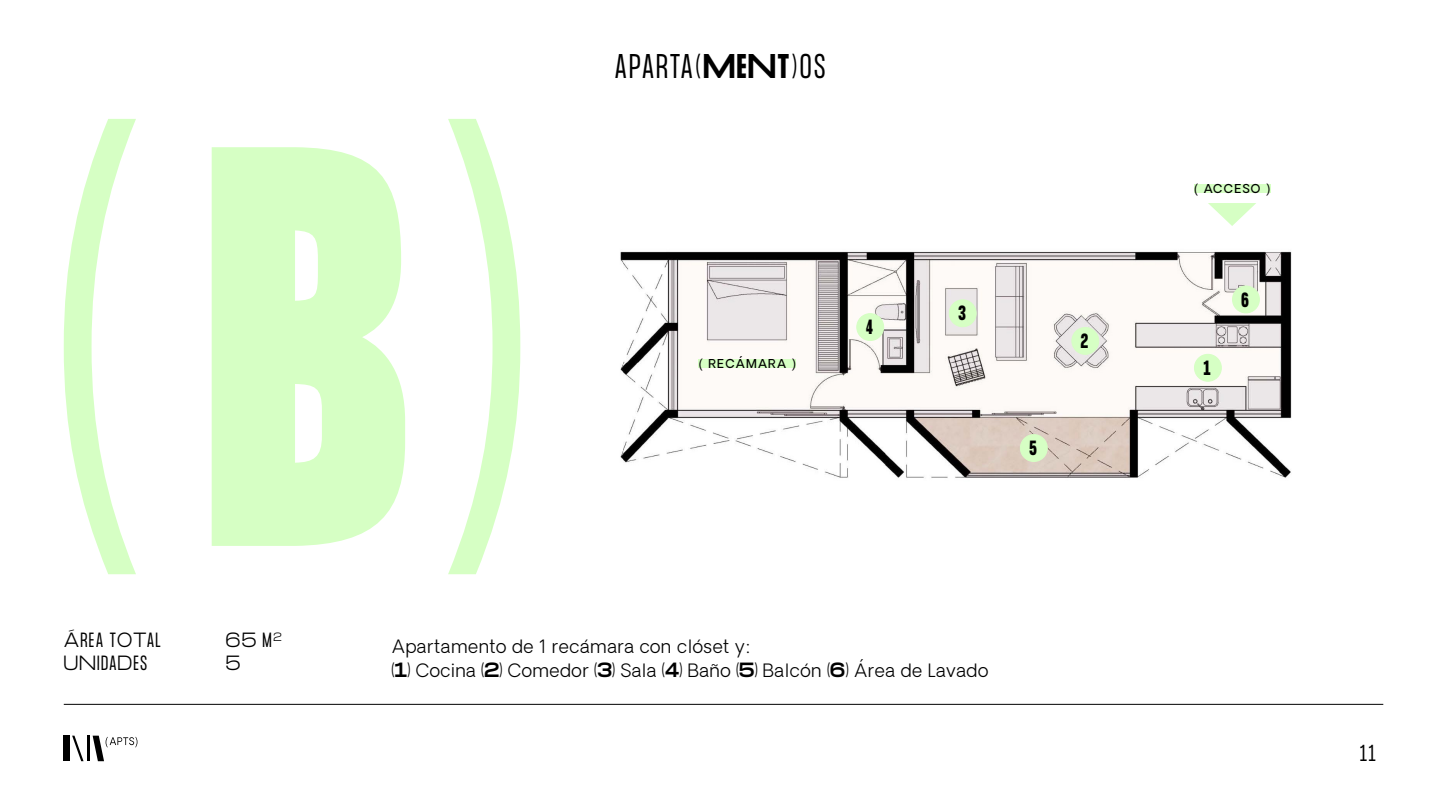
<style>
.page{position:relative;width:1440px;height:810px;background:#fff}
.page>*{position:absolute;margin:0;border:0;box-sizing:border-box;transform-origin:0 0}
.t1{font:300 555.22px "Formula Condensed";color:#d6ffc4}
.t2{font:300 30px "Formula Condensed";color:#000}
.t3{font:300 20.25px "Formula Condensed";color:#000}
.t4{font:300 18px/24px "Oakes Grotesk";letter-spacing:.03em;color:#000}
.t5{font:300 18px "Formula Condensed";letter-spacing:.08em;color:#000}
.t6{font:700 18px "Formula Condensed";color:#000}
.t7{font:500 12px "Oakes Grotesk";letter-spacing:.09em;color:#000}
.s1{font-weight:900;font-size:498.38px}
.s2{font-weight:700}
.s3{font-family:"Formula Condensed";font-weight:700}
</style>
<div class="page">
<svg style="left:72px;top:736px;width:12px;height:25px"></svg>
<hr style="left:87px;top:736px;width:2px;height:25px;background:#000">
<svg style="left:93px;top:736px;width:44px;height:25px"></svg>
<div style="left:64px;top:736px;width:6px;height:25px;background:#000"></div>
<img style="left:620px;top:251px;width:672px;height:227px">
<svg style="left:1208px;top:203px;width:48px;height:23px"></svg>
<hr style="left:64px;top:704px;width:1319px;height:1px;background:#000">
<div style="left:1194px;top:184px;width:76px;height:9px;background:#d6ffc4"></div>
<div style="left:1194px;top:354px;width:27px;height:27px;background:#d6ffc4;border-radius:50%"></div>
<div style="left:1194px;top:354px;width:28px;height:28px;border:1px solid #d6ffc4;border-radius:50%"></div>
<div style="left:1072px;top:327px;width:27px;height:27px;background:#d6ffc4;border-radius:50%"></div>
<div style="left:1071px;top:327px;width:28px;height:28px;border:1px solid #d6ffc4;border-radius:50%"></div>
<div style="left:949px;top:300px;width:27px;height:27px;background:#d6ffc4;border-radius:50%"></div>
<div style="left:949px;top:299px;width:28px;height:28px;border:1px solid #d6ffc4;border-radius:50%"></div>
<div style="left:1020px;top:435px;width:27px;height:26px;background:#d6ffc4;border-radius:50%"></div>
<div style="left:1020px;top:434px;width:28px;height:28px;border:1px solid #d6ffc4;border-radius:50%"></div>
<div style="left:1233px;top:286px;width:26px;height:27px;background:#d6ffc4;border-radius:50%"></div>
<div style="left:1232px;top:286px;width:28px;height:27px;border:1px solid #d6ffc4;border-radius:50%"></div>
<div style="left:857px;top:314px;width:27px;height:27px;background:#d6ffc4;border-radius:50%"></div>
<div style="left:856px;top:313px;width:28px;height:28px;border:1px solid #d6ffc4;border-radius:50%"></div>
<div style="left:699px;top:359px;width:97px;height:9px;background:#d6ffc4"></div>
<h1 class="t1" style="left:45px;top:18px;width:495px">(<span class="s1">B</span>)</h1>
<h2 class="t2" style="left:615px;top:49px;width:213px">APARTA(<span class="s2">MENT</span>)OS</h2>
<p class="t7" style="left:699px;top:356px;width:99px">( RECÁMARA )</p>
<p class="t6" style="left:866px;top:316px;width:8px">4</p>
<p class="t6" style="left:958px;top:303px;width:9px">3</p>
<p class="t5" style="left:64px;top:629px;width:99px">ÁREA TOTAL</p>
<p class="t5" style="left:226px;top:629px;width:57px">65 M<sup>2</sup></p>
<p class="t5" style="left:64px;top:653px;width:85px">UNIDADES</p>
<p class="t5" style="left:226px;top:653px;width:16px">5</p>
<p class="t4" style="left:392px;top:634px;width:598px">Apartamento de 1 recámara con clóset y:<br><span class="s3">(1)</span> Cocina <span class="s3">(2)</span> Comedor <span class="s3">(3)</span> Sala <span class="s3">(4)</span> Baño <span class="s3">(5)</span> Balcón <span class="s3">(6)</span> Área de Lavado</p>
<p class="t6" style="left:1029px;top:437px;width:9px">5</p>
<p class="t6" style="left:1081px;top:330px;width:9px">2</p>
<p class="t7" style="left:1194px;top:181px;width:78px">( ACCESO )</p>
<p class="t6" style="left:1204px;top:357px;width:8px">1</p>
<p class="t6" style="left:1242px;top:289px;width:9px">6</p>
<p class="t3" style="left:1360px;top:741px;width:18px">11</p>
</div>
